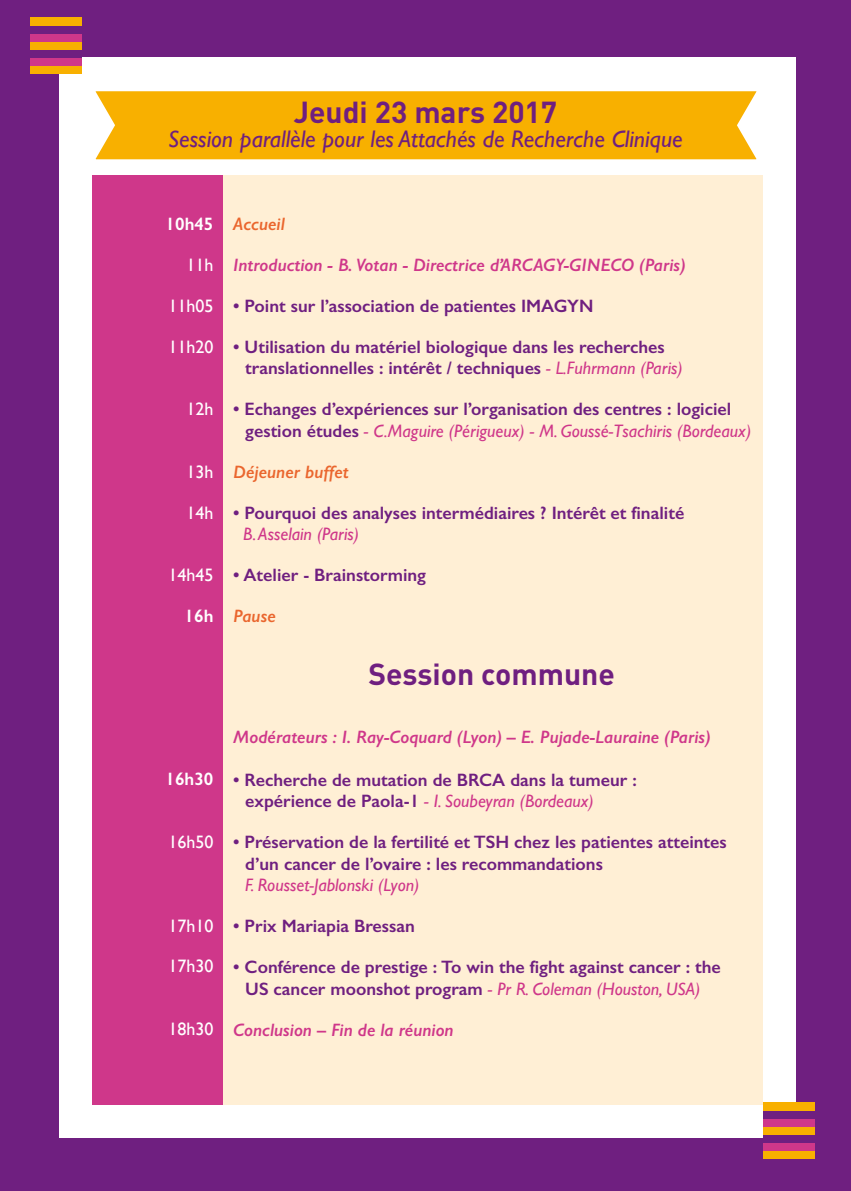
<style>
.page{position:relative;width:851px;height:1191px;background:#fff}
.page>*{position:absolute;margin:0;border:0;box-sizing:border-box;transform-origin:0 0}
.t1{font:700 30px "DIN";color:#6f1f80}
.t2{font:italic 24px "Gill Sans";color:#6f1f80}
.t3{font:600 18px/21.6px "Gill Sans";color:#6f1f80}
.t4{font:italic 600 18px "Gill Sans";color:#cf378a}
.t5{font:18px "Gill Sans";color:#fff}
.t6{font:italic 18px "Gill Sans";color:#cf378a}
.t7{font:italic 600 18px "Gill Sans";color:#ea662e}
.t8{font:600 18px "Gill Sans";color:#fff}
.s1{font-weight:400;font-style:italic;color:#cf378a}
</style>
<div class="page">
<div style="left:0;top:0;width:850px;height:1191px;background:#6f1f80"></div>
<div style="left:59px;top:57px;width:736px;height:1080px;background:#fff"></div>
<div style="left:92px;top:175px;width:670px;height:929px;background:#ffefd5"></div>
<div style="left:95px;top:91px;width:662px;height:69px;background:#f8b000"></div>
<div style="left:92px;top:175px;width:130px;height:929px;background:#cf378a"></div>
<div style="left:762px;top:1150px;width:52px;height:8px;background:#f8b000"></div>
<div style="left:762px;top:1142px;width:52px;height:8px;background:#cf378a"></div>
<div style="left:762px;top:1134px;width:52px;height:8px;background:#6f1f80"></div>
<div style="left:762px;top:1126px;width:52px;height:8px;background:#f8b000"></div>
<div style="left:762px;top:1118px;width:52px;height:8px;background:#cf378a"></div>
<div style="left:762px;top:1110px;width:52px;height:8px;background:#6f1f80"></div>
<div style="left:762px;top:1102px;width:52px;height:8px;background:#f8b000"></div>
<div style="left:31px;top:65px;width:51px;height:9px;background:#f8b000"></div>
<div style="left:31px;top:57px;width:51px;height:8px;background:#cf378a"></div>
<div style="left:31px;top:41px;width:51px;height:8px;background:#f8b000"></div>
<div style="left:31px;top:33px;width:51px;height:8px;background:#cf378a"></div>
<div style="left:31px;top:17px;width:51px;height:8px;background:#f8b000"></div>
<h1 class="t1" style="left:294px;top:93px;width:265px">Jeudi 23 mars 2017</h1>
<h2 class="t2" style="left:168px;top:126px;width:516px">Session parallèle pour les Attachés de Recherche Clinique</h2>
<p class="t8" style="left:166px;top:213px;width:49px">10h45</p>
<p class="t5" style="left:186px;top:255px;width:28px">11h</p>
<p class="t5" style="left:168px;top:295px;width:46px">11h05</p>
<p class="t5" style="left:168px;top:336px;width:46px">11h20</p>
<p class="t5" style="left:186px;top:399px;width:28px">12h</p>
<p class="t5" style="left:186px;top:461px;width:28px">13h</p>
<p class="t5" style="left:186px;top:502px;width:28px">14h</p>
<p class="t5" style="left:168px;top:564px;width:46px">14h45</p>
<p class="t8" style="left:185px;top:605px;width:30px">16h</p>
<p class="t8" style="left:166px;top:768px;width:49px">16h30</p>
<p class="t5" style="left:168px;top:831px;width:46px">16h50</p>
<p class="t5" style="left:168px;top:915px;width:46px">17h10</p>
<p class="t5" style="left:168px;top:955px;width:46px">17h30</p>
<p class="t5" style="left:168px;top:1018px;width:46px">18h30</p>
<p class="t7" style="left:233px;top:213px;width:53px">Accueil</p>
<p class="t4" style="left:233px;top:254px;width:453px">Introduction - B. Votan - Directrice d’ARCAGY-GINECO (Paris)</p>
<p class="t3" style="left:233px;top:295px;width:361px">• Point sur l’association de patientes IMAGYN</p>
<p class="t3" style="left:245px;top:336px;width:439px;text-indent:-12px">• Utilisation du matériel biologique dans les recherches translationnelles : intérêt / techniques <span class="s1">- L.Fuhrmann (Paris)</span></p>
<p class="t3" style="left:245px;top:398px;width:507px;text-indent:-12px">• Echanges d’expériences sur l’organisation des centres : logiciel gestion études <span class="s1">- C.Maguire (Périgueux) - M. Goussé-Tsachiris (Bordeaux)</span></p>
<p class="t7" style="left:233px;top:461px;width:117px">Déjeuner buffet</p>
<p class="t3" style="left:233px;top:501px;width:452px">• Pourquoi des analyses intermédiaires ? Intérêt et finalité</p>
<p class="t6" style="left:243px;top:524px;width:117px">B. Asselain (Paris)</p>
<p class="t3" style="left:233px;top:564px;width:194px">• Atelier - Brainstorming</p>
<p class="t7" style="left:233px;top:605px;width:44px">Pause</p>
<h1 class="t1" style="left:368px;top:655px;width:248px">Session commune</h1>
<p class="t4" style="left:233px;top:725px;width:478px">Modérateurs : I. Ray-Coquard (Lyon) – E. Pujade-Lauraine (Paris)</p>
<p class="t3" style="left:245px;top:768px;width:393px;text-indent:-12px">• Recherche de mutation de BRCA dans la tumeur : expérience de Paola-1 <span class="s1">- I. Soubeyran (Bordeaux)</span></p>
<p class="t3" style="left:245px;top:831px;width:483px;text-indent:-12px">• Préservation de la fertilité et TSH chez les patientes atteintes d’un cancer de l’ovaire : les recommandations</p>
<p class="t6" style="left:245px;top:875px;width:176px">F. Rousset-Jablonski (Lyon)</p>
<p class="t3" style="left:233px;top:915px;width:183px">• Prix Mariapia Bressan</p>
<p class="t3" style="left:233px;top:956px;width:489px;text-align:center">• Conférence de prestige : To win the fight against cancer : the<br>US cancer moonshot program <span class="s1">- Pr R. Coleman (Houston, USA)</span></p>
<p class="t4" style="left:233px;top:1018px;width:222px">Conclusion – Fin de la réunion</p>
</div>
